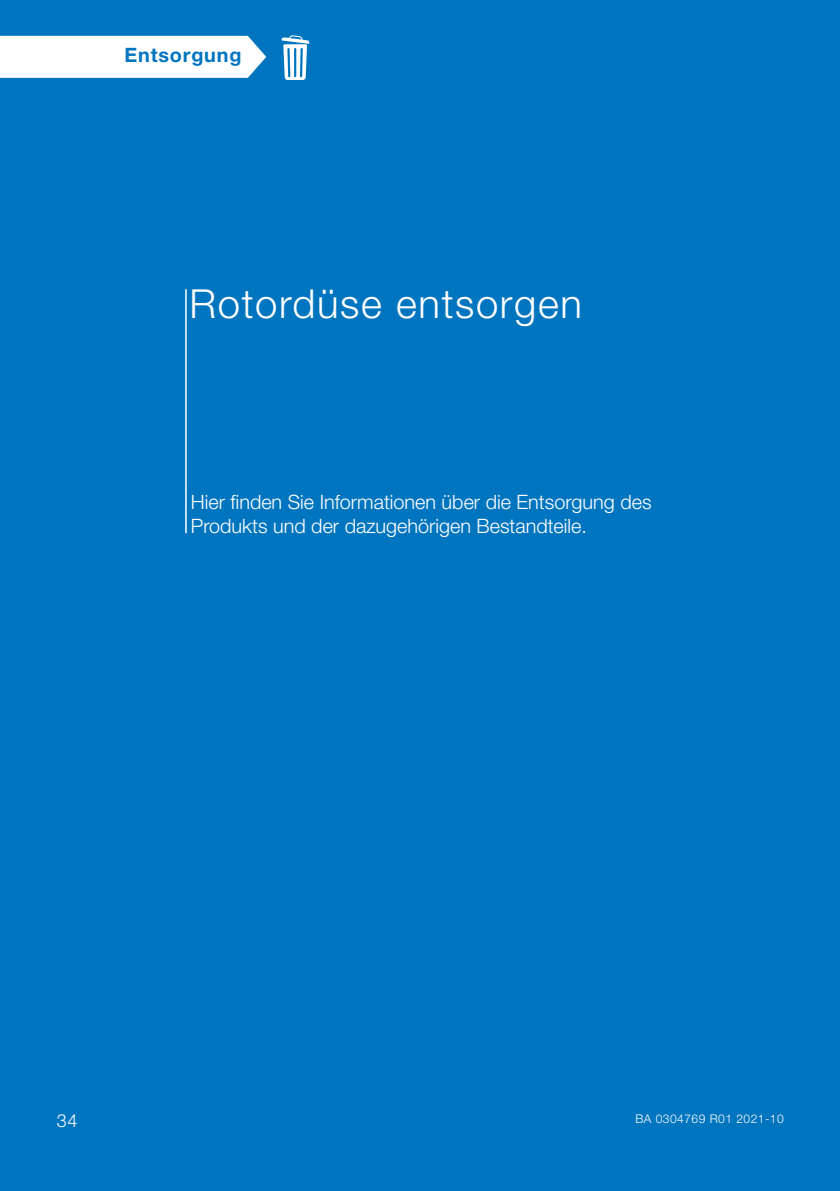
<style>
.page{position:relative;width:840px;height:1191px;background:#fff}
.page>*{position:absolute;margin:0;border:0;box-sizing:border-box;transform-origin:0 0}
.t1{font:300 40px "Helvetica Neue LT Std";letter-spacing:.04em;color:#fff}
.t2{font:300 19.8px/23.8px "Helvetica Neue LT Std";color:#fff}
.t3{font:700 19.8px "Helvetica Neue LT Std";letter-spacing:.04em;color:#0075bf}
.t4{font:300 18px "Helvetica Neue LT Std";color:#fff}
.t5{font:300 12px "Helvetica Neue LT Std";letter-spacing:.04em;color:#fff}
</style>
<div class="page">
<div style="left:0;top:0;width:839px;height:1191px;background:#0075bf"></div>
<div style="left:0;top:36px;width:266px;height:42px;background:#fff"></div>
<hr style="left:185px;top:289px;width:2px;height:244px;background:#fff">
<svg style="left:281px;top:35px;width:28px;height:45px"></svg>
<p class="t3" style="left:124px;top:43px;width:118px">Entsorgung</p>
<h1 class="t1" style="left:189px;top:279px;width:393px">Rotordüse entsorgen</h1>
<p class="t2" style="left:191px;top:490px;width:462px">Hier finden Sie Informationen über die Entsorgung des<br>Produkts und der dazugehörigen Bestandteile.</p>
<p class="t4" style="left:57px;top:1109px;width:22px">34</p>
<p class="t5" style="left:635px;top:1111px;width:150px">BA 0304769 R01 2021-10</p>
</div>
